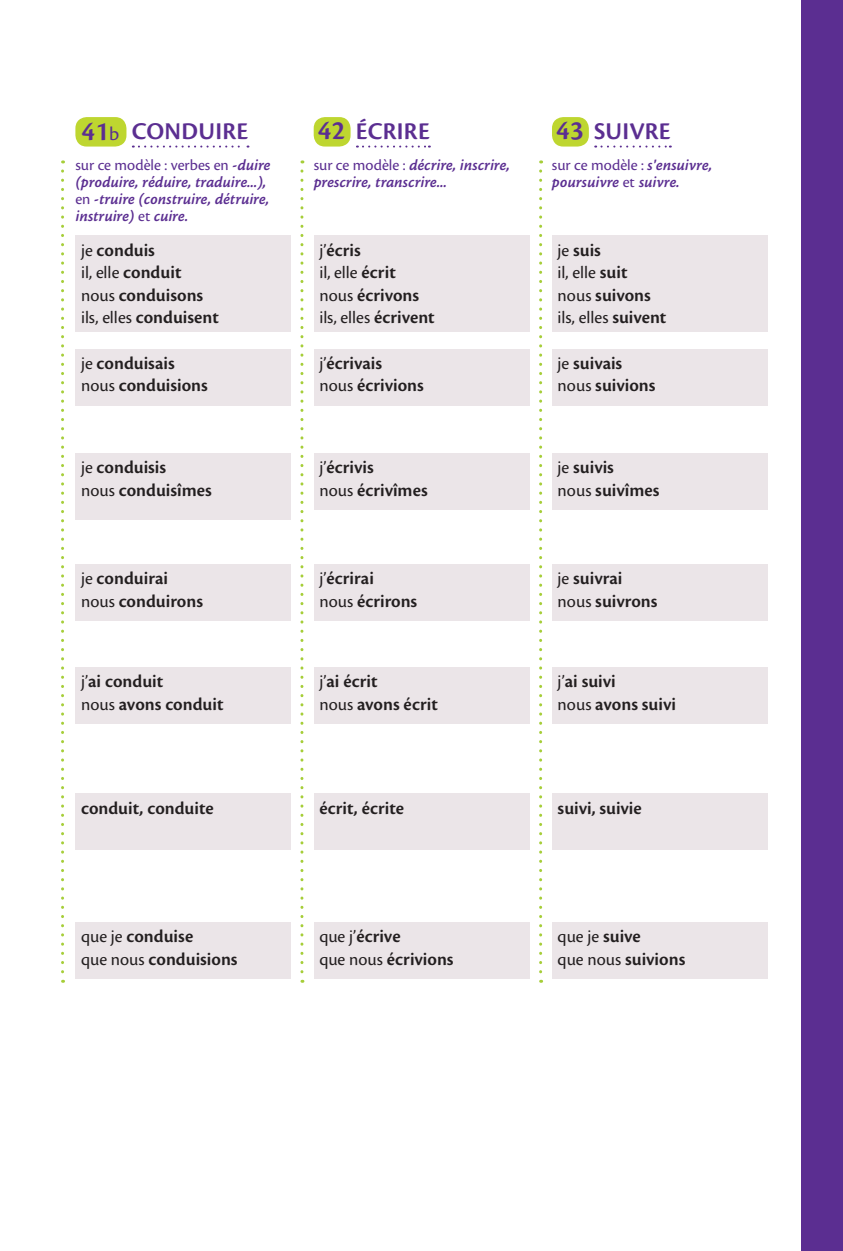
<style>
.page{position:relative;width:843px;height:1251px;background:#fff}
.page>*{position:absolute;margin:0;border:0;box-sizing:border-box;transform-origin:0 0}
.t1{font:600 25px "Cronos Pro";letter-spacing:.015em;color:#5b2e91}
.t2{font:600 18.6px/22.6px "Cronos Pro";color:#231f20}
.t3{font:18px "Cronos Pro";color:#231f20}
.t4{font:16px/17px "Cronos MM It 574 8";color:#5b2e91}
.t5{font:16px "Cronos Pro";color:#5b2e91}
.s1{font-size:28px}
.s2{font-weight:400;font-size:20px}
.s3{font-family:"Cronos MM It 574 8"}
.s4{font-family:"Cronos Pro"}
.s5{font-weight:400;font-size:18px}
.s6{font-weight:600;font-size:18.6px}
</style>
<div class="page">
<div style="left:801px;top:0;width:41px;height:1251px;background:#5b2e91"></div>
<svg style="left:539px;top:171px;width:3px;height:811px"></svg>
<svg style="left:300px;top:171px;width:3px;height:811px"></svg>
<svg style="left:61px;top:171px;width:3px;height:811px"></svg>
<div style="left:552px;top:921px;width:215px;height:57px;background:#ebe5e8"></div>
<div style="left:552px;top:793px;width:215px;height:57px;background:#ebe5e8"></div>
<div style="left:552px;top:667px;width:215px;height:56px;background:#ebe5e8"></div>
<div style="left:552px;top:564px;width:215px;height:57px;background:#ebe5e8"></div>
<div style="left:552px;top:453px;width:215px;height:56px;background:#ebe5e8"></div>
<div style="left:552px;top:349px;width:215px;height:56px;background:#ebe5e8"></div>
<div style="left:552px;top:236px;width:215px;height:96px;background:#ebe5e8"></div>
<div style="left:313px;top:921px;width:216px;height:57px;background:#ebe5e8"></div>
<div style="left:313px;top:793px;width:216px;height:57px;background:#ebe5e8"></div>
<div style="left:313px;top:667px;width:216px;height:56px;background:#ebe5e8"></div>
<div style="left:313px;top:564px;width:216px;height:57px;background:#ebe5e8"></div>
<div style="left:313px;top:453px;width:216px;height:56px;background:#ebe5e8"></div>
<div style="left:313px;top:349px;width:216px;height:56px;background:#ebe5e8"></div>
<div style="left:313px;top:236px;width:216px;height:96px;background:#ebe5e8"></div>
<div style="left:75px;top:921px;width:216px;height:57px;background:#ebe5e8"></div>
<div style="left:75px;top:793px;width:216px;height:57px;background:#ebe5e8"></div>
<div style="left:75px;top:667px;width:216px;height:56px;background:#ebe5e8"></div>
<div style="left:75px;top:564px;width:216px;height:57px;background:#ebe5e8"></div>
<div style="left:75px;top:453px;width:216px;height:66px;background:#ebe5e8"></div>
<div style="left:75px;top:349px;width:216px;height:56px;background:#ebe5e8"></div>
<div style="left:75px;top:236px;width:216px;height:96px;background:#ebe5e8"></div>
<svg style="left:595px;top:146px;width:75px;height:2px"></svg>
<div style="left:552px;top:117px;width:36px;height:30px;background:#bed630;border-radius:11px"></div>
<svg style="left:357px;top:146px;width:73px;height:2px"></svg>
<div style="left:313px;top:117px;width:37px;height:30px;background:#bed630;border-radius:11px"></div>
<svg style="left:133px;top:146px;width:115px;height:2px"></svg>
<div style="left:75px;top:117px;width:51px;height:30px;background:#bed630;border-radius:11px"></div>
<h1 class="t1" style="left:81px;top:116px;width:168px"><span class="s1">41</span><span class="s2">b</span> CONDUIRE</h1>
<h1 class="t1" style="left:318px;top:116px;width:113px"><span class="s1">42</span> ÉCRIRE</h1>
<h1 class="t1" style="left:556px;top:116px;width:116px"><span class="s1">43</span> SUIVRE</h1>
<p class="t5" style="left:75px;top:156px;width:196px">sur ce modèle : verbes en <span class="s3">-duire</span></p>
<p class="t4" style="left:75px;top:174px;width:195px">(produire, réduire, traduire...), <span class="s4">en</span> -truire (construire, détruire, instruire) <span class="s4">et</span> cuire.</p>
<p class="t4" style="left:313px;top:157px;width:198px"><span class="s4">sur ce modèle :</span> décrire, inscrire, prescrire, transcrire...</p>
<p class="t5" style="left:552px;top:156px;width:162px">sur ce modèle : <span class="s3">s'ensuivre,</span></p>
<p class="t4" style="left:552px;top:174px;width:129px">poursuivre <span class="s4">et</span> suivre.</p>
<p class="t2" style="left:81px;top:239px;width:75px"><span class="s5">je</span> conduis</p>
<p class="t3" style="left:81px;top:262px;width:102px">il, elle <span class="s6">conduit</span></p>
<p class="t2" style="left:81px;top:284px;width:139px"><span class="s5">nous</span> conduisons <span class="s5">ils, elles</span> conduisent</p>
<p class="t2" style="left:319px;top:239px;width:43px"><span class="s5">j’</span>écris</p>
<p class="t3" style="left:319px;top:262px;width:78px">il, elle <span class="s6">écrit</span></p>
<p class="t2" style="left:319px;top:284px;width:101px"><span class="s5">nous</span> écrivons</p>
<p class="t3" style="left:319px;top:307px;width:117px">ils, elles <span class="s6">écrivent</span></p>
<p class="t2" style="left:557px;top:239px;width:45px"><span class="s5">je</span> suis</p>
<p class="t3" style="left:557px;top:262px;width:71px">il, elle <span class="s6">suit</span></p>
<p class="t2" style="left:557px;top:284px;width:95px"><span class="s5">nous</span> suivons</p>
<p class="t3" style="left:557px;top:307px;width:110px">ils, elles <span class="s6">suivent</span></p>
<p class="t2" style="left:81px;top:352px;width:128px"><span class="s5">je</span> conduisais <span class="s5">nous</span> conduisions</p>
<p class="t2" style="left:319px;top:352px;width:106px"><span class="s5">j’</span>écrivais<br><span class="s5">nous</span> écrivions</p>
<p class="t2" style="left:557px;top:352px;width:99px"><span class="s5">je</span> suivais <span class="s5">nous</span> suivions</p>
<p class="t2" style="left:81px;top:456px;width:132px"><span class="s5">je</span> conduisis<br><span class="s5">nous</span> conduisîmes</p>
<p class="t2" style="left:319px;top:456px;width:110px"><span class="s5">j’</span>écrivis<br><span class="s5">nous</span> écrivîmes</p>
<p class="t2" style="left:557px;top:456px;width:103px"><span class="s5">je</span> suivis<br><span class="s5">nous</span> suivîmes</p>
<p class="t2" style="left:81px;top:567px;width:123px"><span class="s5">je</span> conduirai <span class="s5">nous</span> conduirons</p>
<p class="t2" style="left:319px;top:567px;width:99px"><span class="s5">j’</span>écrirai<br><span class="s5">nous</span> écrirons</p>
<p class="t2" style="left:557px;top:567px;width:101px"><span class="s5">je</span> suivrai <span class="s5">nous</span> suivrons</p>
<p class="t2" style="left:81px;top:670px;width:144px"><span class="s5">j’</span>ai conduit<br><span class="s5">nous</span> avons conduit</p>
<p class="t2" style="left:319px;top:670px;width:120px"><span class="s5">j’</span>ai écrit<br><span class="s5">nous</span> avons écrit</p>
<p class="t2" style="left:557px;top:670px;width:120px"><span class="s5">j’</span>ai suivi<br><span class="s5">nous</span> avons suivi</p>
<p class="t2" style="left:81px;top:796px;width:134px">conduit, conduite</p>
<p class="t2" style="left:319px;top:796px;width:86px">écrit, écrite</p>
<p class="t2" style="left:557px;top:796px;width:86px">suivi, suivie</p>
<p class="t2" style="left:81px;top:925px;width:158px"><span class="s5">que je</span> conduise<br><span class="s5">que nous</span> conduisions</p>
<p class="t2" style="left:319px;top:925px;width:136px"><span class="s5">que j’</span>écrive<br><span class="s5">que nous</span> écrivions</p>
<p class="t3" style="left:557px;top:926px;width:85px">que je <span class="s6">suive</span></p>
<p class="t2" style="left:557px;top:947px;width:129px"><span class="s5">que nous</span> suivions</p>
</div>
